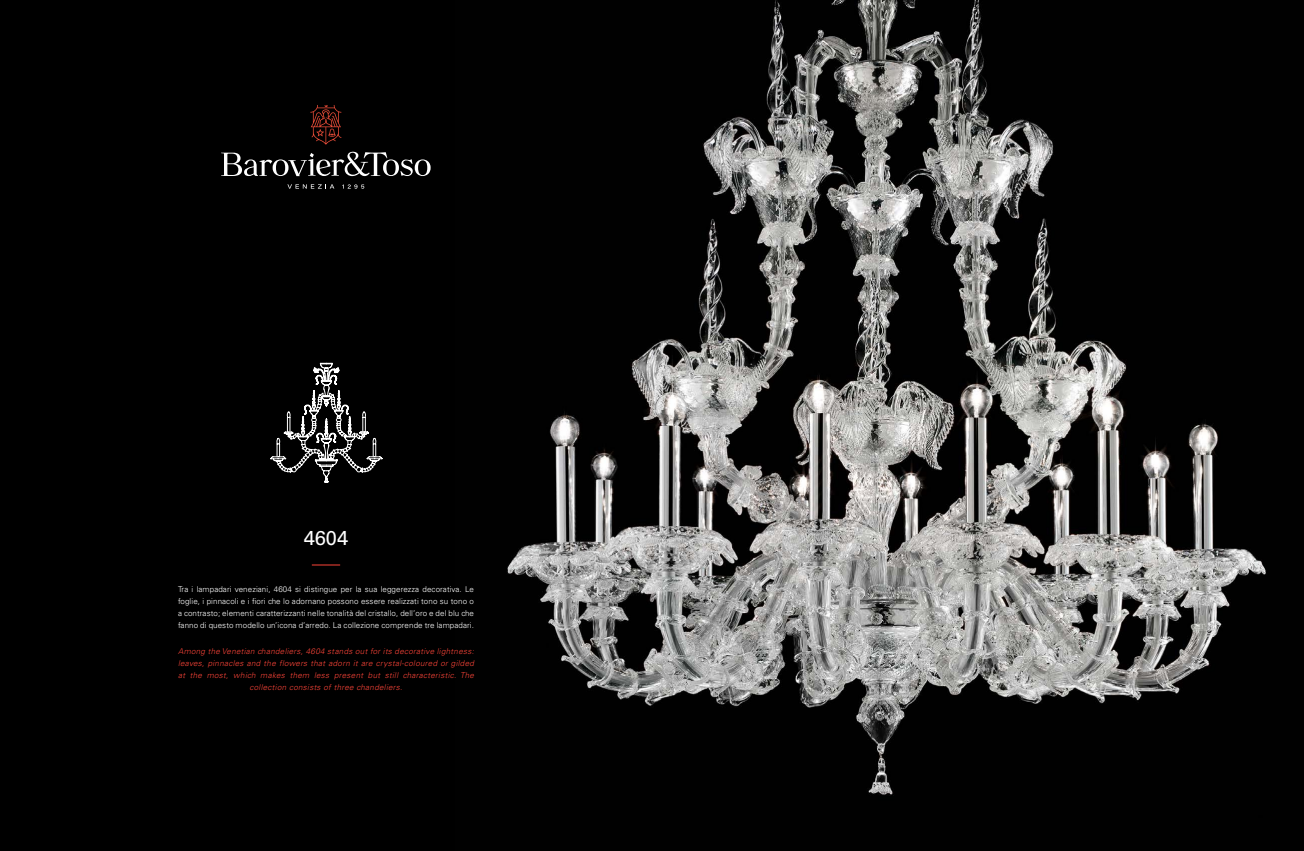
<style>
.page{position:relative;width:1304px;height:851px;background:#fff}
.page>*{position:absolute;margin:0;border:0;box-sizing:border-box;transform-origin:0 0}
.t1{font:20px "Univers LT Std";color:#fff}
.t2{font:300 8px/12px "Univers LT Std";letter-spacing:.01em;color:#fff;text-align:justify}
.t3{font:italic 300 8px/12px "Univers LT Std";letter-spacing:.04em;color:#fd4539;text-align:center}
</style>
<div class="page">
<div style="left:0;top:0;width:652px;height:850px;background:#000"></div>
<svg style="left:270px;top:363px;width:113px;height:119px"></svg>
<img style="left:507px;top:0;width:797px;height:850px">
<svg style="left:312px;top:564px;width:28px;height:1px"></svg>
<svg style="left:310px;top:105px;width:31px;height:39px"></svg>
<svg style="left:287px;top:184px;width:47px;height:5px"></svg>
<svg style="left:342px;top:184px;width:22px;height:5px"></svg>
<svg style="left:221px;top:152px;width:210px;height:24px"></svg>
<h1 class="t1" style="left:304px;top:525px;width:46px">4604</h1>
<p class="t2" style="left:178px;top:583px;width:297px">Tra i lampadari veneziani, 4604 si distingue per la sua leggerezza decorativa. Le foglie, i pinnacoli e i fiori che lo adornano possono essere realizzati tono su tono o a contrasto; elementi caratterizzanti nelle tonalità del cristallo, dell’oro e del blu che fanno di questo modello un’icona d’arredo. La collezione comprende tre lampadari.</p>
<p class="t3" style="left:178px;top:644px;width:297px">Among the Venetian chandeliers, 4604 stands out for its decorative lightness: leaves, pinnacles and the flowers that adorn it are crystal-coloured or gilded at the most, which makes them less present but still characteristic. The collection consists of three chandeliers.</p>
</div>
